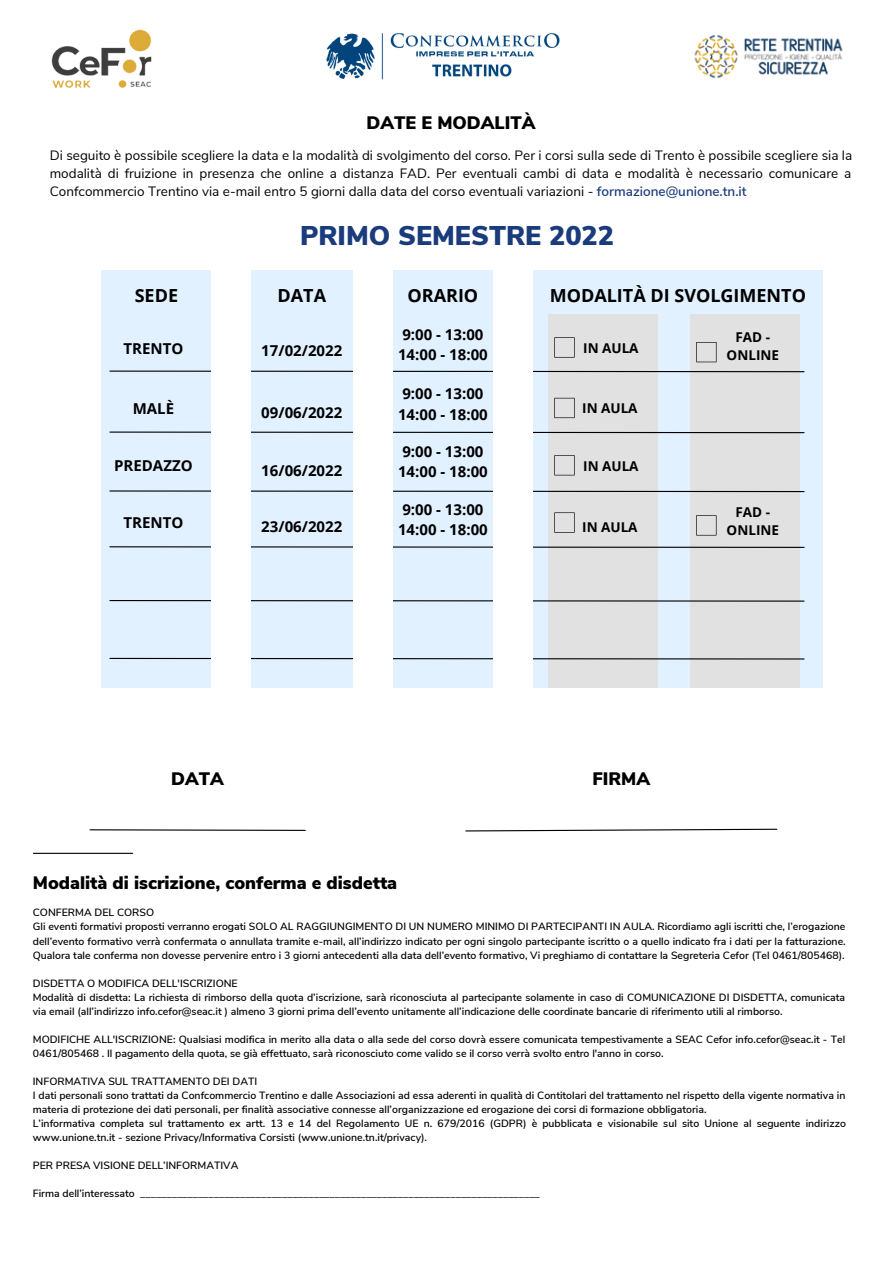
<style>
.page{position:relative;width:894px;height:1264px;background:#fff}
.page>*{position:absolute;margin:0;border:0;box-sizing:border-box;transform-origin:0 0}
.t1{font:900 27px "Nunito Sans";color:#1a3c7d}
.t2{font:900 18px "Nunito Sans";color:#000}
.t3{font:700 18px "Open Sans";color:#000}
.t4{font:700 15px "Open Sans";color:#000}
.t5{font:13.5px/18px "Nunito Sans";color:#000;text-align:justify}
.t6{font:700 13.5px/18px "Open Sans";color:#000;text-align:center}
.t7{font:600 10.5px/14px "Nunito Sans";color:#000}
.s1{font-weight:600;color:#1a3c7d}
</style>
<div class="page">
<img style="left:326px;top:33px;width:234px;height:47px">
<img style="left:51px;top:29px;width:101px;height:59px">
<img style="left:694px;top:35px;width:149px;height:43px">
<hr style="left:33px;top:852px;width:99px;height:1px;background:#000">
<svg style="left:89px;top:829px;width:217px;height:2px"></svg>
<svg style="left:465px;top:828px;width:312px;height:4px"></svg>
<div style="left:102px;top:270px;width:720px;height:418px;background:#e2f1ff"></div>
<div style="left:548px;top:314px;width:110px;height:373px;background:#e1e1e1"></div>
<div style="left:690px;top:314px;width:109px;height:373px;background:#e1e1e1"></div>
<svg style="left:109px;top:370px;width:696px;height:3px"></svg>
<svg style="left:109px;top:431px;width:696px;height:3px"></svg>
<svg style="left:109px;top:490px;width:696px;height:2px"></svg>
<svg style="left:109px;top:545px;width:696px;height:3px"></svg>
<svg style="left:109px;top:599px;width:696px;height:3px"></svg>
<svg style="left:109px;top:657px;width:696px;height:3px"></svg>
<div style="left:211px;top:270px;width:40px;height:418px;background:#fff"></div>
<div style="left:353px;top:270px;width:39px;height:418px;background:#fff"></div>
<div style="left:493px;top:270px;width:40px;height:418px;background:#fff"></div>
<svg style="left:554px;top:337px;width:20px;height:20px"></svg>
<svg style="left:696px;top:342px;width:20px;height:20px"></svg>
<svg style="left:554px;top:398px;width:20px;height:20px"></svg>
<svg style="left:554px;top:455px;width:20px;height:20px"></svg>
<svg style="left:554px;top:512px;width:20px;height:20px"></svg>
<svg style="left:696px;top:515px;width:20px;height:20px"></svg>
<p class="t2" style="left:366px;top:111px;width:171px">DATE E MODALITÀ</p>
<p class="t5" style="left:50px;top:146px;width:803px">Di seguito è possibile scegliere la data e la modalità di svolgimento del corso. Per i corsi sulla sede di Trento è possibile scegliere sia la modalità di fruizione in presenza che online a distanza FAD. Per eventuali cambi di data e modalità è necessario comunicare a Confcommercio Trentino via e-mail entro 5 giorni dalla data del corso eventuali variazioni - <span class="s1">formazione@unione.tn.it</span></p>
<p class="t1" style="left:300px;top:218px;width:315px">PRIMO SEMESTRE 2022</p>
<p class="t3" style="left:135px;top:283px;width:45px">SEDE</p>
<p class="t3" style="left:277px;top:283px;width:50px">DATA</p>
<p class="t3" style="left:407px;top:283px;width:72px">ORARIO</p>
<p class="t3" style="left:549px;top:283px;width:258px">MODALITÀ DI SVOLGIMENTO</p>
<p class="t4" style="left:123px;top:338px;width:61px">TRENTO</p>
<p class="t4" style="left:261px;top:340px;width:82px">17/02/2022</p>
<p class="t4" style="left:402px;top:324px;width:83px">9:00 - 13:00</p>
<p class="t4" style="left:398px;top:344px;width:91px">14:00 - 18:00</p>
<p class="t6" style="left:583px;top:339px;width:57px">IN AULA</p>
<p class="t6" style="left:726px;top:328px;width:54px">FAD -<br>ONLINE</p>
<p class="t4" style="left:133px;top:397px;width:43px">MALÈ</p>
<p class="t4" style="left:114px;top:455px;width:80px">PREDAZZO</p>
<p class="t4" style="left:123px;top:512px;width:61px">TRENTO</p>
<p class="t4" style="left:261px;top:402px;width:82px">09/06/2022</p>
<p class="t4" style="left:261px;top:460px;width:82px">16/06/2022</p>
<p class="t4" style="left:261px;top:516px;width:82px">23/06/2022</p>
<p class="t4" style="left:402px;top:383px;width:83px">9:00 - 13:00</p>
<p class="t4" style="left:398px;top:403px;width:91px">14:00 - 18:00</p>
<p class="t4" style="left:402px;top:441px;width:83px">9:00 - 13:00</p>
<p class="t4" style="left:398px;top:461px;width:91px">14:00 - 18:00</p>
<p class="t4" style="left:402px;top:499px;width:83px">9:00 - 13:00</p>
<p class="t4" style="left:398px;top:519px;width:91px">14:00 - 18:00</p>
<p class="t6" style="left:582px;top:399px;width:57px">IN AULA</p>
<p class="t6" style="left:583px;top:456px;width:57px">IN AULA</p>
<p class="t6" style="left:582px;top:517px;width:57px">IN AULA</p>
<p class="t6" style="left:726px;top:503px;width:54px">FAD -<br>ONLINE</p>
<p class="t2" style="left:171px;top:766px;width:54px">DATA</p>
<p class="t2" style="left:592px;top:766px;width:59px">FIRMA</p>
<p class="t2" style="left:33px;top:870px;width:366px">Modalità di iscrizione, conferma e disdetta</p>
<p class="t7" style="left:33px;top:906px;width:123px">CONFERMA DEL CORSO</p>
<p class="t7" style="left:33px;top:920px;width:814px;text-align:justify">Gli eventi formativi proposti verranno erogati SOLO AL RAGGIUNGIMENTO DI UN NUMERO MINIMO DI PARTECIPANTI IN AULA. Ricordiamo agli iscritti che, l’erogazione dell’evento formativo verrà confermata o annullata tramite e-mail, all’indirizzo indicato per ogni singolo partecipante iscritto o a quello indicato fra i dati per la fatturazione.<br>Qualora tale conferma non dovesse pervenire entro i 3 giorni antecedenti alla data dell’evento formativo, Vi preghiamo di contattare la Segreteria Cefor (Tel 0461/805468).</p>
<p class="t7" style="left:33px;top:976px;width:206px">DISDETTA O MODIFICA DELL'ISCRIZIONE</p>
<p class="t7" style="left:33px;top:990px;width:813px">Modalità di disdetta: La richiesta di rimborso della quota d’iscrizione, sarà riconosciuta al partecipante solamente in caso di COMUNICAZIONE DI DISDETTA, comunicata via email (all’indirizzo info.cefor@seac.it ) almeno 3 giorni prima dell’evento unitamente all’indicazione delle coordinate bancarie di riferimento utili al rimborso.</p>
<p class="t7" style="left:33px;top:1032px;width:813px">MODIFICHE ALL'ISCRIZIONE: Qualsiasi modifica in merito alla data o alla sede del corso dovrà essere comunicata tempestivamente a SEAC Cefor info.cefor@seac.it - Tel<br>0461/805468 . Il pagamento della quota, se già effettuato, sarà riconosciuto come valido se il corso verrà svolto entro l'anno in corso.</p>
<p class="t7" style="left:33px;top:1074px;width:226px">INFORMATIVA SUL TRATTAMENTO DEI DATI</p>
<p class="t7" style="left:33px;top:1088px;width:813px">I dati personali sono trattati da Confcommercio Trentino e dalle Associazioni ad essa aderenti in qualità di Contitolari del trattamento nel rispetto della vigente normativa in materia di protezione dei dati personali, per finalità associative connesse all’organizzazione ed erogazione dei corsi di formazione obbligatoria.</p>
<p class="t7" style="left:33px;top:1116px;width:814px">L’informativa completa sul trattamento ex artt. 13 e 14 del Regolamento UE n. 679/2016 (GDPR) è pubblicata e visionabile sul sito Unione al seguente indirizzo www.unione.tn.it - sezione Privacy/Informativa Corsisti (www.unione.tn.it/privacy).</p>
<p class="t7" style="left:33px;top:1158px;width:207px">PER PRESA VISIONE DELL’INFORMATIVA</p>
</div>
